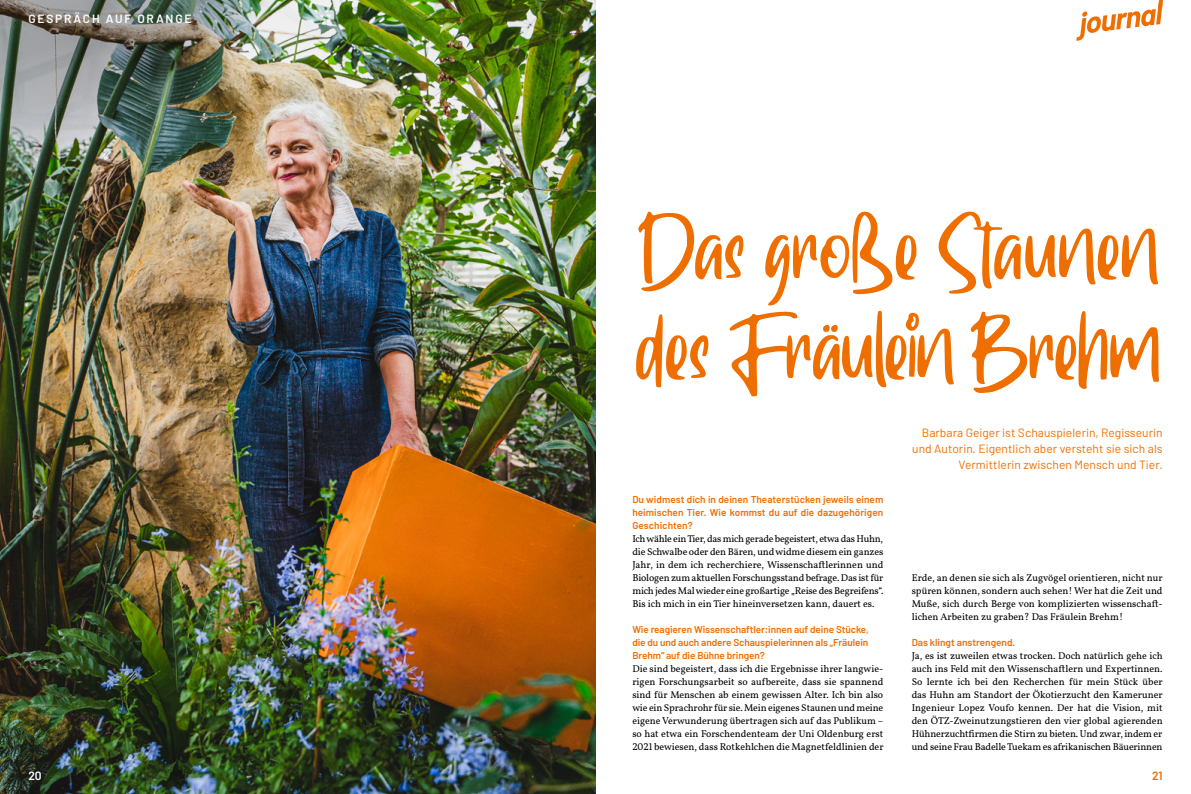
<style>
.page{position:relative;width:1191px;height:794px;background:#fff}
.page>*{position:absolute;margin:0;border:0;box-sizing:border-box;transform-origin:0 0}
.t1{font:83px/100px "Ragnarock";color:#ef6e00}
.t2{font:12px/16px "Barlow";letter-spacing:.005em;color:#ef6e00;text-align:right}
.t3{font:600 12px "Barlow";letter-spacing:.15em;color:#fff}
.t4{font:600 12px "Barlow";color:#ef6e00}
.t5{font:10px/13px "Demeter Vollkorn";letter-spacing:-.005em;color:#000;text-align:justify}
.t6{font:600 10px/13px "Barlow";color:#ef6e00;text-align:justify}
</style>
<div class="page">
<img style="left:0;top:0;width:595px;height:794px">
<svg style="left:1076px;top:0;width:87px;height:41px"></svg>
<img style="left:0;top:0;width:302px;height:177px">
<p class="t3" style="left:28px;top:11px;width:165px">GESPRÄCH AUF ORANGE</p>
<h1 class="t1" style="left:634px;top:206px;width:528px">Das große Staunen des Fräulein Brehm</h1>
<p class="t6" style="left:632px;top:493px;width:252px">Du widmest dich in deinen Theaterstücken jeweils einem heimischen Tier. Wie kommst du auf die dazugehörigen Geschichten?</p>
<p class="t5" style="left:632px;top:532px;width:252px">Ich wähle ein Tier, das mich gerade begeistert, etwa das Huhn, die Schwalbe oder den Bären, und widme diesem ein ganzes Jahr, in dem ich recherchiere, Wissenschaftlerinnen und Biologen zum aktuellen Forschungsstand befrage. Das ist für mich jedes Mal wieder eine großartige „Reise des Begreifens“.<br>Bis ich mich in ein Tier hineinversetzen kann, dauert es.</p>
<p class="t6" style="left:632px;top:623px;width:238px">Wie reagieren Wissenschaftler:innen auf deine Stücke, die du und auch andere Schauspielerinnen als „Fräulein Brehm“ auf die Bühne bringen?</p>
<p class="t5" style="left:632px;top:662px;width:253px">Die sind begeistert, dass ich die Ergebnisse ihrer langwie&shy;rigen Forschungsarbeit so aufbereite, dass sie spannend sind für Menschen ab einem gewissen Alter. Ich bin also wie ein Sprachrohr für sie. Mein eigenes Staunen und meine eigene Verwunderung übertragen sich auf das Publikum – so hat etwa ein Forschendenteam der Uni Oldenburg erst 2021 bewiesen, dass Rotkehlchen die Magnetfeldlinien der</p>
<p class="t2" style="left:912px;top:425px;width:252px">Barbara Geiger ist Schauspielerin, Regisseurin und Autorin. Eigentlich aber versteht sie sich als<br>Vermittlerin zwischen Mensch und Tier.</p>
<p class="t5" style="left:911px;top:571px;width:252px">Erde, an denen sie sich als Zugvögel orientieren, nicht nur spüren können, sondern auch sehen! Wer hat die Zeit und Muße, sich durch Berge von komplizierten wissenschaft&shy;lichen Arbeiten zu graben? Das Fräulein Brehm!</p>
<p class="t6" style="left:911px;top:636px;width:105px">Das klingt anstrengend.</p>
<p class="t5" style="left:911px;top:649px;width:252px">Ja, es ist zuweilen etwas trocken. Doch natürlich gehe ich auch ins Feld mit den Wissenschaftlern und Expertinnen.<br>So lernte ich bei den Recherchen für mein Stück über das Huhn am Standort der Ökotierzucht den Kameruner Ingenieur Lopez Voufo kennen. Der hat die Vision, mit den ÖTZ-Zweinutzungstieren den vier global agierenden Hühnerzuchtfirmen die Stirn zu bieten. Und zwar, indem er und seine Frau Badelle Tuekam es afrikanischen Bäuerinnen</p>
<p class="t3" style="left:28px;top:768px;width:15px">20</p>
<p class="t4" style="left:1152px;top:768px;width:12px">21</p>
</div>
